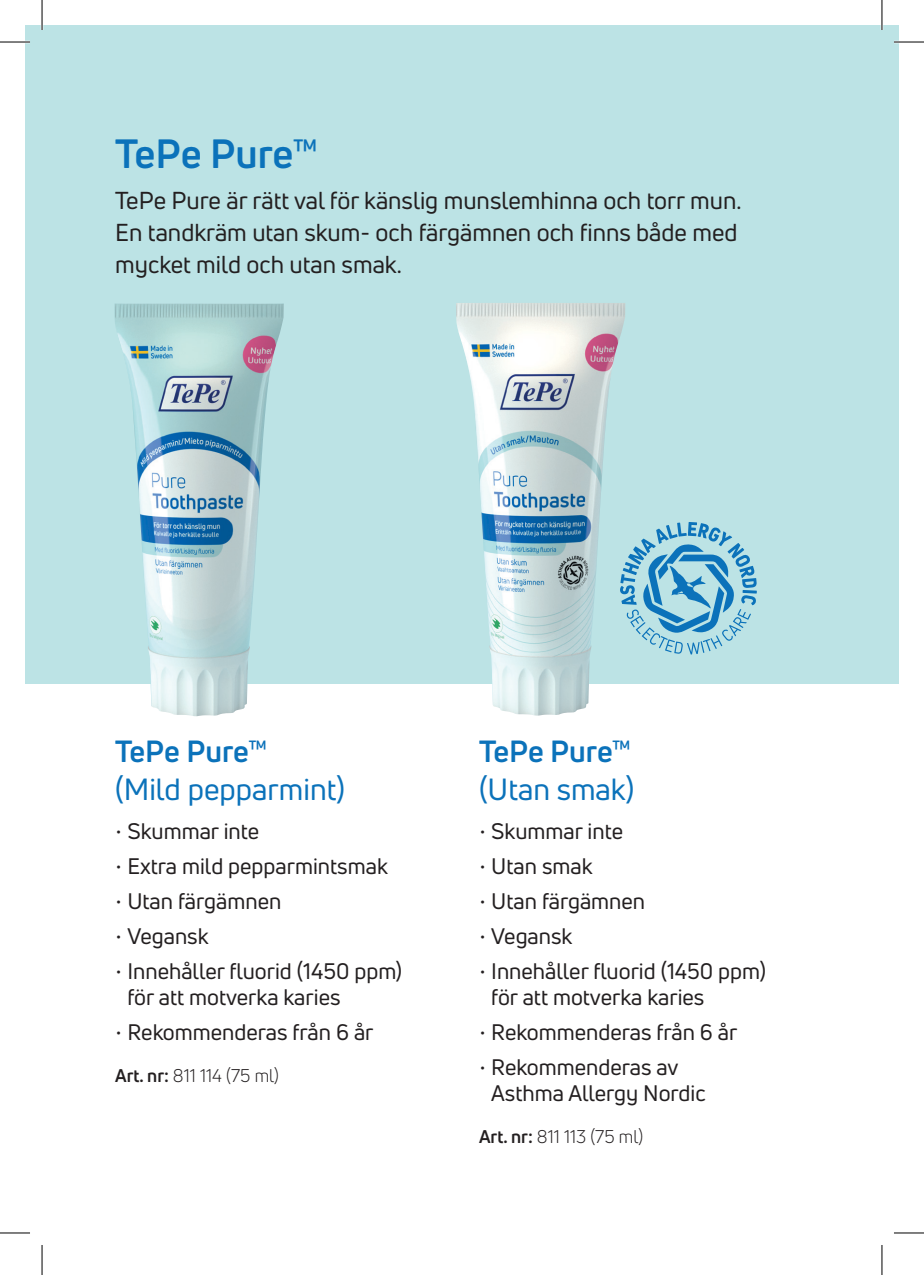
<style>
.page{position:relative;width:924px;height:1275px;background:#fff}
.page>*{position:absolute;margin:0;border:0;box-sizing:border-box;transform-origin:0 0}
.t1{font:700 40px "Uni Neue";color:#0b72ba}
.t2{font:30px "Uni Neue";color:#0b72ba}
.t3{font:700 30px "Uni Neue";color:#0b72ba}
.t4{font:24px/32px "Uni Neue";color:#231f20}
.t5{font:22px/26.4px "Uni Neue";color:#231f20}
.t6{font:18px "Uni Neue";color:#231f20}
.s1{font-style:inherit}
.s2{font-weight:700}
</style>
<div class="page">
<div style="left:25px;top:25px;width:873px;height:659px;background:#bce3e5"></div>
<img style="left:114px;top:303px;width:170px;height:413px">
<img style="left:456px;top:303px;width:169px;height:412px">
<svg style="left:619px;top:522px;width:137px;height:132px"></svg>
<hr style="left:0;top:41px;width:30px;height:2px;background:#fff">
<hr style="left:893px;top:41px;width:30px;height:2px;background:#fff">
<hr style="left:41px;top:0;width:2px;height:30px;background:#fff">
<hr style="left:880px;top:0;width:2px;height:30px;background:#fff">
<hr style="left:0;top:42px;width:30px;height:1px;background:#000">
<hr style="left:893px;top:42px;width:30px;height:1px;background:#000">
<hr style="left:0;top:1232px;width:30px;height:1px;background:#000">
<hr style="left:893px;top:1232px;width:30px;height:1px;background:#000">
<hr style="left:42px;top:0;width:1px;height:30px;background:#000">
<hr style="left:42px;top:1245px;width:1px;height:30px;background:#000">
<hr style="left:881px;top:0;width:1px;height:30px;background:#000">
<hr style="left:881px;top:1245px;width:1px;height:30px;background:#000">
<h1 class="t1" style="left:115px;top:129px;width:204px">TePe Pure™</h1>
<p class="t4" style="left:115px;top:184px;width:627px">TePe Pure är rätt val för känslig munslemhinna och torr mun.<br>En tandkräm utan skum- och färgämnen och finns både med mycket mild och utan smak.</p>
<h2 class="t3" style="left:115px;top:732px;width:154px">TePe Pure™</h2>
<h2 class="t2" style="left:115px;top:770px;width:231px">(Mild pepparmint)</h2>
<p class="t5" style="left:115px;top:817px;width:145px"><span class="s1">•</span> Skummar inte</p>
<p class="t5" style="left:115px;top:852px;width:274px"><span class="s1">•</span> Extra mild pepparmintsmak</p>
<p class="t5" style="left:115px;top:887px;width:168px"><span class="s1">•</span> Utan färgämnen</p>
<p class="t5" style="left:115px;top:922px;width:95px"><span class="s1">•</span> Vegansk</p>
<p class="t5" style="left:127px;top:957px;width:276px;text-indent:-12px"><span class="s1">•</span> Innehåller fluorid (1450 ppm) för att motverka karies</p>
<p class="t5" style="left:115px;top:1018px;width:260px"><span class="s1">•</span> Rekommenderas från 6 år</p>
<p class="t6" style="left:115px;top:1064px;width:165px"><span class="s2">Art. nr:</span> 811 114 (75 ml)</p>
<h2 class="t3" style="left:479px;top:732px;width:154px">TePe Pure™</h2>
<h2 class="t2" style="left:479px;top:770px;width:157px">(Utan smak)</h2>
<p class="t5" style="left:479px;top:817px;width:145px"><span class="s1">•</span> Skummar inte</p>
<p class="t5" style="left:479px;top:852px;width:115px"><span class="s1">•</span> Utan smak</p>
<p class="t5" style="left:479px;top:887px;width:168px"><span class="s1">•</span> Utan färgämnen</p>
<p class="t5" style="left:479px;top:922px;width:95px"><span class="s1">•</span> Vegansk</p>
<p class="t5" style="left:491px;top:957px;width:276px;text-indent:-12px"><span class="s1">•</span> Innehåller fluorid (1450 ppm) för att motverka karies</p>
<p class="t5" style="left:479px;top:1018px;width:260px"><span class="s1">•</span> Rekommenderas från 6 år</p>
<p class="t5" style="left:491px;top:1053px;width:216px;text-indent:-12px"><span class="s1">•</span> Rekommenderas av<br>Asthma Allergy Nordic</p>
<p class="t6" style="left:479px;top:1125px;width:166px"><span class="s2">Art. nr:</span> 811 113 (75 ml)</p>
</div>
